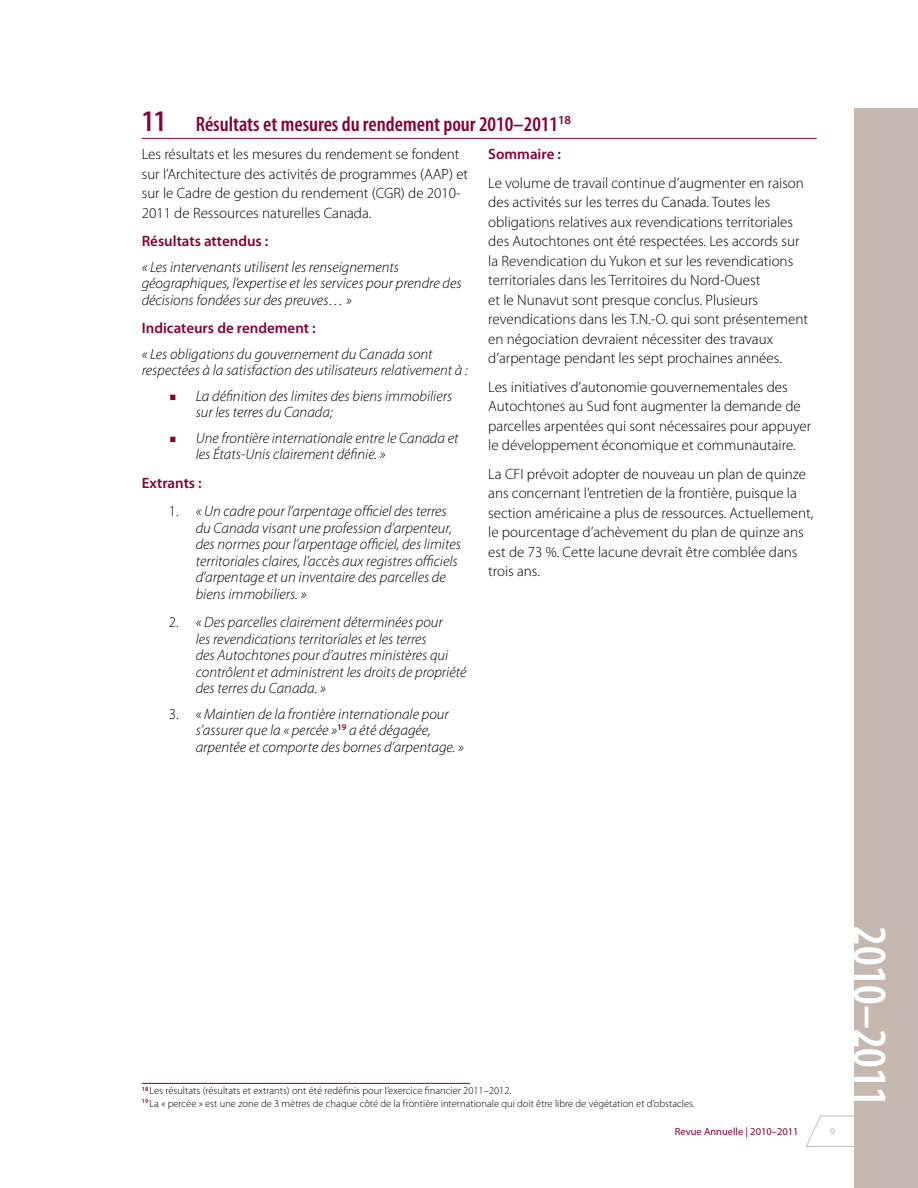
<style>
.page{position:relative;width:918px;height:1188px;background:#fff}
.page>*{position:absolute;margin:0;border:0;box-sizing:border-box;transform-origin:0 0}
.t1{font:600 condensed 48px "Myriad Pro";color:#fff}
.t2{font:600 condensed 21px "Myriad Pro";color:#860038}
.t3{font:300 15px/19.5px "Myriad Pro";color:#000}
.t4{font:italic 300 15px/16.5px "Myriad Pro";color:#000}
.t5{font:600 15px "Myriad Pro";color:#860038}
.Footnote{font:300 10.5px "Myriad Pro";color:#000}
.t6{font:10.5px "Myriad Pro";color:#860038}
.t7{font:10.5px "Myriad Pro";color:#c5b8b1}
.s1{font-size:30px}
.s2{font-style:normal}
</style>
<div class="page">
<svg style="left:806px;top:1115px;width:49px;height:32px"></svg>
<div style="left:855px;top:108px;width:63px;height:1080px;background:#c5b8b1"></div>
<hr style="left:142px;top:138px;width:675px;height:1px;background:#860038">
<hr style="left:142px;top:1083px;width:328px;height:1px;background:#860038">
<h2 class="t2" style="left:142px;top:112px;width:431px"><span class="s1">11</span> Résultats et mesures du rendement pour 2010–2011<sup>18</sup></h2>
<p class="t3" style="left:142px;top:145px;width:328px">Les résultats et les mesures du rendement se fondent sur l’Architecture des activités de programmes (AAP) et sur le Cadre de gestion du rendement (CGR) de 2010- 2011 de Ressources naturelles Canada.</p>
<h4 class="t5" style="left:142px;top:233px;width:128px">Résultats attendus :</h4>
<p class="t4" style="left:142px;top:259px;width:321px">« Les intervenants utilisent les renseignements géographiques, l’expertise et les services pour prendre des décisions fondées sur des preuves… »</p>
<h4 class="t5" style="left:142px;top:320px;width:176px">Indicateurs de rendement :</h4>
<p class="t4" style="left:142px;top:346px;width:328px">« Les obligations du gouvernement du Canada sont respectées à la satisfaction des utilisateurs relativement à :</p>
<p class="t4" style="left:196px;top:388px;width:258px">La définition des limites des biens immobiliers sur les terres du Canada;</p>
<p class="t4" style="left:196px;top:430px;width:264px">Une frontière internationale entre le Canada et les États-Unis clairement définie. »</p>
<h4 class="t5" style="left:142px;top:474px;width:62px">Extrants :</h4>
<p class="t4" style="left:196px;top:503px;width:267px;text-indent:-27px"><span class="s2">1.</span> « Un cadre pour l’arpentage officiel des terres du Canada visant une profession d’arpenteur, des normes pour l’arpentage officiel, des limites territoriales claires, l’accès aux registres officiels d’arpentage et un inventaire des parcelles de biens immobiliers. »</p>
<p class="t4" style="left:196px;top:614px;width:272px;text-indent:-27px"><span class="s2">2.</span> « Des parcelles clairement déterminées pour<br>les revendications territoriales et les terres<br>des Autochtones pour d’autres ministères qui contrôlent et administrent les droits de propriété des terres du Canada. »</p>
<p class="t4" style="left:196px;top:706px;width:270px;text-indent:-27px"><span class="s2">3.</span> « Maintien de la frontière internationale pour s’assurer que la « percée »<sup>19</sup> a été dégagée, arpentée et comporte des bornes d’arpentage. »</p>
<h4 class="t5" style="left:488px;top:146px;width:74px">Sommaire :</h4>
<p class="t3" style="left:488px;top:173px;width:321px">Le volume de travail continue d’augmenter en raison des activités sur les terres du Canada. Toutes les obligations relatives aux revendications territoriales des Autochtones ont été respectées. Les accords sur la Revendication du Yukon et sur les revendications territoriales dans les Territoires du Nord-Ouest<br>et le Nunavut sont presque conclus. Plusieurs revendications dans les T.N.-O. qui sont présentement en négociation devraient nécessiter des travaux d’arpentage pendant les sept prochaines années.</p>
<p class="t3" style="left:488px;top:377px;width:325px">Les initiatives d’autonomie gouvernementales des Autochtones au Sud font augmenter la demande de parcelles arpentées qui sont nécessaires pour appuyer le développement économique et communautaire.</p>
<p class="t3" style="left:488px;top:464px;width:327px">La CFI prévoit adopter de nouveau un plan de quinze ans concernant l’entretien de la frontière, puisque la section américaine a plus de ressources. Actuellement, le pourcentage d’achèvement du plan de quinze ans est de 73 %. Cette lacune devrait être comblée dans trois ans.</p>
<p class="Footnote" style="left:142px;top:1085px;width:371px"><sup>18</sup> Les résultats (résultats et extrants) ont été redéfinis pour l’exercice financier 2011–2012.</p>
<p class="Footnote" style="left:142px;top:1098px;width:554px"><sup>19</sup> La « percée » est une zone de 3 mètres de chaque côté de la frontière internationale qui doit être libre de végétation et d’obstacles.</p>
<p class="t6" style="left:675px;top:1126px;width:125px">Revue Annuelle | 2010–2011</p>
<p class="t7" style="left:830px;top:1126px;width:7px">9</p>
<h1 class="t1" style="left:896px;top:926px;width:182px;rotate:90deg">2010–2011</h1>
</div>
